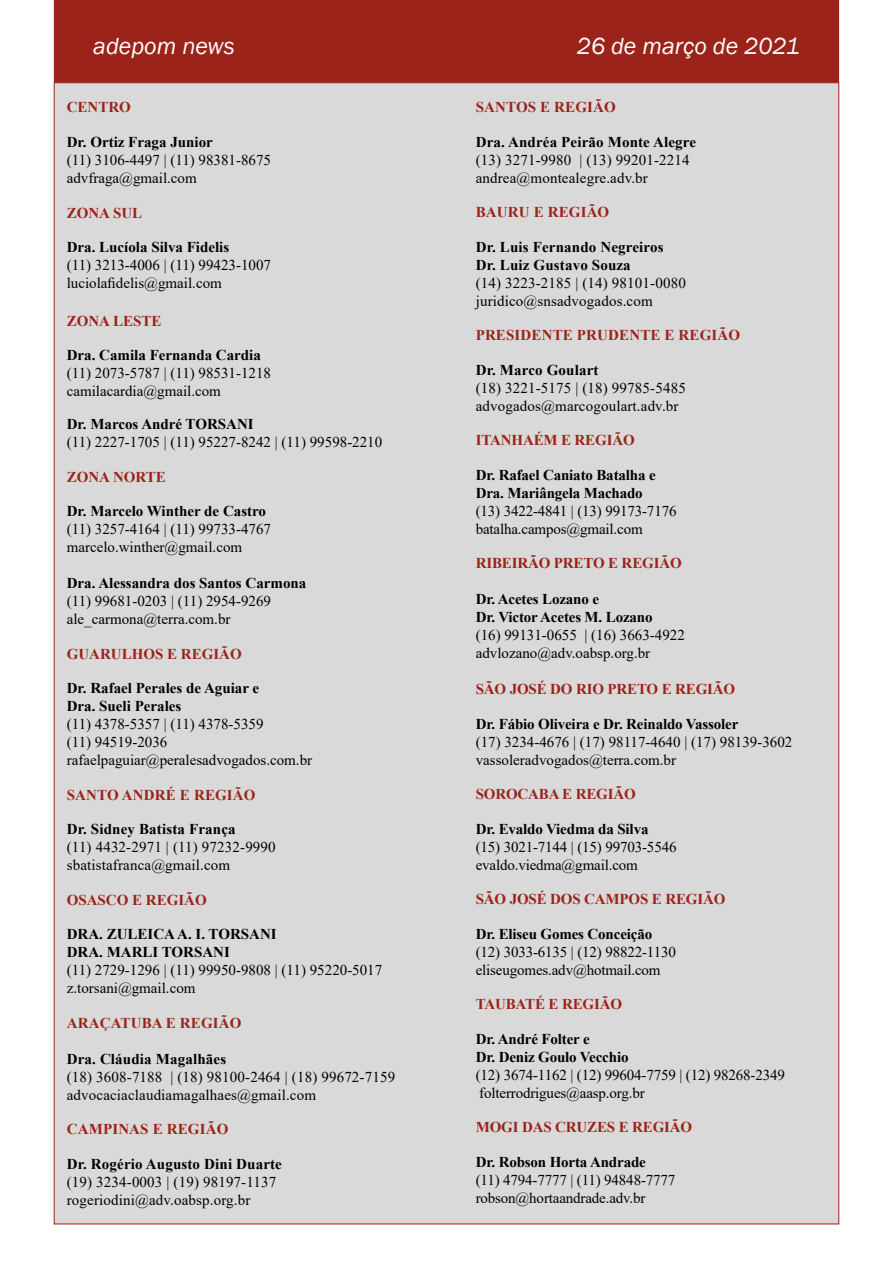
<style>
.page{position:relative;width:893px;height:1263px;background:#fff}
.page>*{position:absolute;margin:0;border:0;box-sizing:border-box;transform-origin:0 0}
.t1{font:italic 24px "Franklin Gothic";color:#fff}
.t2{font:15px/18px "Times New Roman";color:#000}
.t3{font:700 15px/18px "Times New Roman";color:#000}
.t4{font:700 15px "Times New Roman";color:#9c2319}
</style>
<div class="page">
<div style="left:54px;top:82px;width:785px;height:1142px;background:#d9d9d9"></div>
<div style="left:54px;top:0;width:785px;height:82px;background:#9c2319"></div>
<div style="left:54px;top:0;width:785px;height:83px;border:1px solid #9c2319"></div>
<h1 class="t1" style="left:93px;top:31px;width:143px">adepom news</h1>
<h1 class="t1" style="left:577px;top:31px;width:224px">26 de março de 2021</h1>
<p class="t4" style="left:67px;top:97px;width:66px">CENTRO</p>
<p class="t3" style="left:67px;top:133px;width:148px">Dr. Ortiz Fraga Junior</p>
<p class="t2" style="left:67px;top:150px;width:206px">(11) 3106-4497 | (11) 98381-8675 advfraga@gmail.com</p>
<p class="t4" style="left:67px;top:202px;width:77px">ZONA SUL</p>
<p class="t3" style="left:67px;top:238px;width:164px">Dra. Lucíola Silva Fidelis</p>
<p class="t2" style="left:67px;top:255px;width:206px">(11) 3213-4006 | (11) 99423-1007 luciolafidelis@gmail.com</p>
<p class="t4" style="left:67px;top:310px;width:96px">ZONA LESTE</p>
<p class="t3" style="left:67px;top:346px;width:196px">Dra. Camila Fernanda Cardia</p>
<p class="t2" style="left:67px;top:363px;width:206px">(11) 2073-5787 | (11) 98531-1218 camilacardia@gmail.com</p>
<p class="t3" style="left:67px;top:415px;width:188px">Dr. Marcos André TORSANI</p>
<p class="t2" style="left:67px;top:432px;width:317px">(11) 2227-1705 | (11) 95227-8242 | (11) 99598-2210</p>
<p class="t4" style="left:67px;top:466px;width:101px">ZONA NORTE</p>
<p class="t3" style="left:67px;top:502px;width:201px">Dr. Marcelo Winther de Castro</p>
<p class="t2" style="left:67px;top:519px;width:206px">(11) 3257-4164 | (11) 99733-4767 marcelo.winther@gmail.com</p>
<p class="t3" style="left:67px;top:574px;width:241px">Dra. Alessandra dos Santos Carmona</p>
<p class="t2" style="left:67px;top:591px;width:206px">(11) 99681-0203 | (11) 2954-9269 ale_carmona@terra.com.br</p>
<p class="t4" style="left:67px;top:643px;width:177px">GUARULHOS E REGIÃO</p>
<p class="t3" style="left:67px;top:679px;width:194px">Dr. Rafael Perales de Aguiar e<br>Dra. Sueli Perales</p>
<p class="t2" style="left:67px;top:714px;width:247px">(11) 4378-5357 | (11) 4378-5359<br>(11) 94519-2036 rafaelpaguiar@peralesadvogados.com.br</p>
<p class="t4" style="left:67px;top:784px;width:190px">SANTO ANDRÉ E REGIÃO</p>
<p class="t3" style="left:67px;top:820px;width:170px">Dr. Sidney Batista França</p>
<p class="t2" style="left:67px;top:837px;width:211px">(11) 4432-2971 | (11) 97232-9990 sbatistafranca@gmail.com</p>
<p class="t4" style="left:67px;top:889px;width:142px">OSASCO E REGIÃO</p>
<p class="t3" style="left:67px;top:925px;width:211px">DRA. ZULEICA A. I. TORSANI<br>DRA. MARLI TORSANI</p>
<p class="t2" style="left:67px;top:960px;width:317px">(11) 2729-1296 | (11) 99950-9808 | (11) 95220-5017 z.torsani@gmail.com</p>
<p class="t4" style="left:67px;top:1012px;width:176px">ARAÇATUBA E REGIÃO</p>
<p class="t3" style="left:67px;top:1049px;width:161px">Dra. Cláudia Magalhães</p>
<p class="t2" style="left:67px;top:1067px;width:330px">(18) 3608-7188 | (18) 98100-2464 | (18) 99672-7159 advocaciaclaudiamagalhaes@gmail.com</p>
<p class="t4" style="left:67px;top:1118px;width:163px">CAMPINAS E REGIÃO</p>
<p class="t3" style="left:67px;top:1154px;width:217px">Dr. Rogério Augusto Dini Duarte</p>
<p class="t2" style="left:67px;top:1172px;width:211px">(19) 3234-0003 | (19) 98197-1137 rogeriodini@adv.oabsp.org.br</p>
<p class="t4" style="left:476px;top:96px;width:142px">SANTOS E REGIÃO</p>
<p class="t3" style="left:476px;top:132px;width:222px">Dra. Andréa Peirão Monte Alegre</p>
<p class="t2" style="left:476px;top:150px;width:216px">(13) 3271-9980 | (13) 99201-2214 andrea@montealegre.adv.br</p>
<p class="t4" style="left:476px;top:201px;width:135px">BAURU E REGIÃO</p>
<p class="t3" style="left:476px;top:237px;width:189px">Dr. Luis Fernando Negreiros<br>Dr. Luiz Gustavo Souza</p>
<p class="t2" style="left:476px;top:273px;width:212px">(14) 3223-2185 | (14) 98101-0080 juridico@snsadvogados.com</p>
<p class="t4" style="left:476px;top:324px;width:266px">PRESIDENTE PRUDENTE E REGIÃO</p>
<p class="t3" style="left:476px;top:360px;width:124px">Dr. Marco Goulart</p>
<p class="t2" style="left:476px;top:378px;width:212px">(18) 3221-5175 | (18) 99785-5485 advogados@marcogoulart.adv.br</p>
<p class="t4" style="left:476px;top:429px;width:160px">ITANHAÉM E REGIÃO</p>
<p class="t3" style="left:476px;top:465px;width:181px">Dr. Rafael Caniato Batalha e<br>Dra. Mariângela Machado</p>
<p class="t2" style="left:476px;top:501px;width:202px">(13) 3422-4841 | (13) 99173-7176 batalha.campos@gmail.com</p>
<p class="t4" style="left:476px;top:552px;width:208px">RIBEIRÃO PRETO E REGIÃO</p>
<p class="t3" style="left:476px;top:590px;width:178px">Dr. Acetes Lozano e<br>Dr. Victor Acetes M. Lozano</p>
<p class="t2" style="left:476px;top:626px;width:211px">(16) 99131-0655 | (16) 3663-4922 advlozano@adv.oabsp.org.br</p>
<p class="t4" style="left:476px;top:678px;width:261px">SÃO JOSÉ DO RIO PRETO E REGIÃO</p>
<p class="t3" style="left:476px;top:714px;width:264px">Dr. Fábio Oliveira e Dr. Reinaldo Vassoler</p>
<p class="t2" style="left:476px;top:732px;width:318px">(17) 3234-4676 | (17) 98117-4640 | (17) 98139-3602 vassoleradvogados@terra.com.br</p>
<p class="t4" style="left:476px;top:783px;width:162px">SOROCABA E REGIÃO</p>
<p class="t3" style="left:476px;top:819px;width:174px">Dr. Evaldo Viedma da Silva</p>
<p class="t2" style="left:476px;top:837px;width:202px">(15) 3021-7144 | (15) 99703-5546 evaldo.viedma@gmail.com</p>
<p class="t4" style="left:476px;top:888px;width:251px">SÃO JOSÉ DOS CAMPOS E REGIÃO</p>
<p class="t3" style="left:476px;top:924px;width:178px">Dr. Eliseu Gomes Conceição</p>
<p class="t2" style="left:476px;top:942px;width:202px">(12) 3033-6135 | (12) 98822-1130 eliseugomes.adv@hotmail.com</p>
<p class="t4" style="left:476px;top:993px;width:148px">TAUBATÉ E REGIÃO</p>
<p class="t3" style="left:476px;top:1029px;width:154px">Dr. André Folter e<br>Dr. Deniz Goulo Vecchio</p>
<p class="t2" style="left:476px;top:1065px;width:311px">(12) 3674-1162 | (12) 99604-7759 | (12) 98268-2349 folterrodrigues@aasp.org.br</p>
<p class="t4" style="left:476px;top:1116px;width:218px">MOGI DAS CRUZES E REGIÃO</p>
<p class="t3" style="left:476px;top:1152px;width:172px">Dr. Robson Horta Andrade</p>
<p class="t2" style="left:476px;top:1170px;width:201px">(11) 4794-7777 | (11) 94848-7777 robson@hortaandrade.adv.br</p>
</div>
